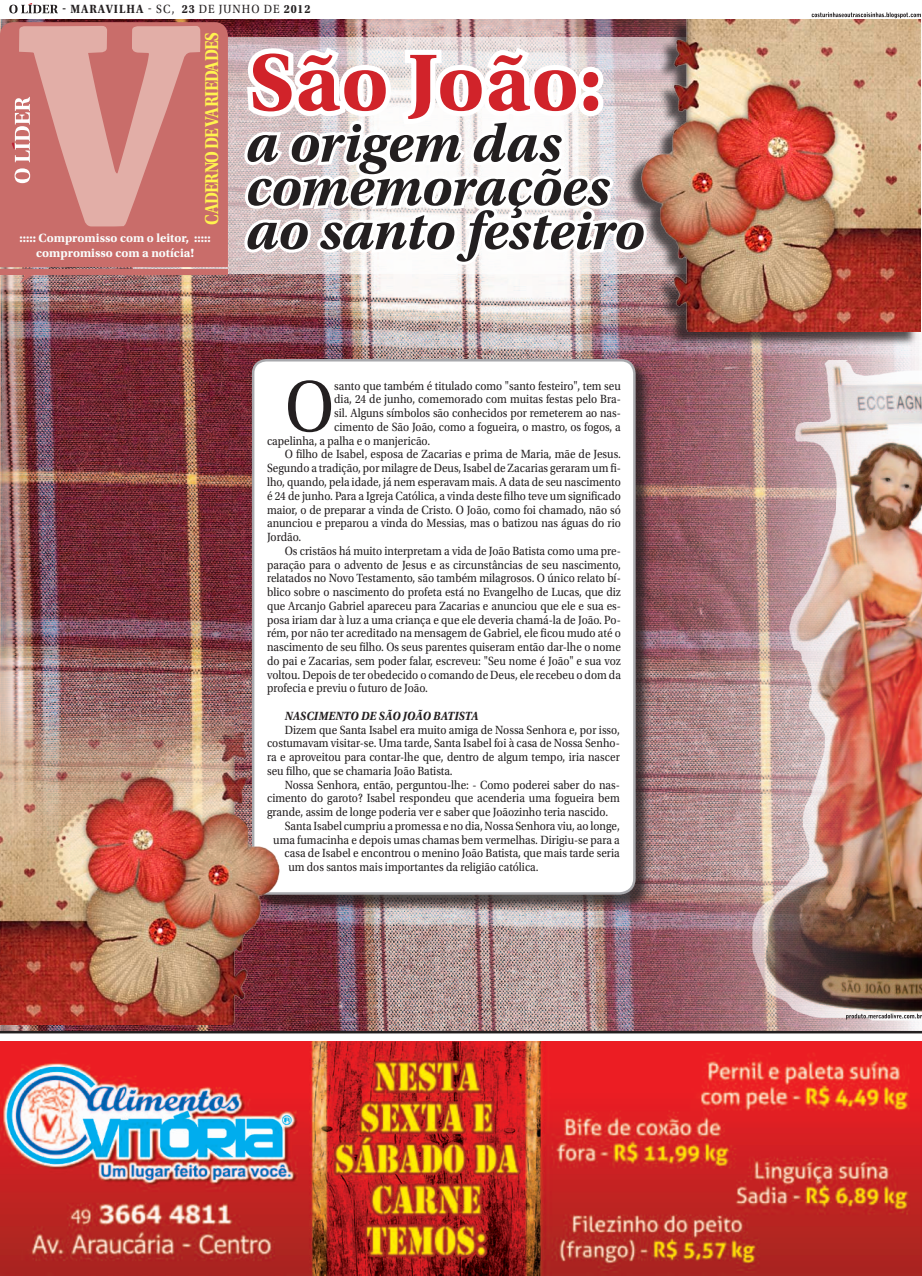
<style>
.page{position:relative;width:922px;height:1276px;background:#fff}
.page>*{position:absolute;margin:0;border:0;box-sizing:border-box;transform-origin:0 0}
.t1{font:700 84.5px "Utopia Std";letter-spacing:.015em;color:#d1232a}
.t2{font:75.62px "Utopia Std";color:#231f20;scale:.9 1}
.t3{font:italic 700 55.75px/43.8px "Utopia Std";letter-spacing:-.005em;color:#231f20}
.t4{font:700 19.62px "Utopia Std";letter-spacing:-.035em;color:#fff34f;scale:.83 1}
.t5{font:12.5px/13.8px "Utopia Std";color:#231f20;text-align:justify;scale:.9 1}
.t6{font:700 12.5px/15px "Utopia Std";color:#fafdfc;text-align:center}
.t7{font:700 12.5px "Utopia Std";letter-spacing:.085em;color:#231f20;scale:.9 1}
.t8{font:italic 700 12.5px "Utopia Std";letter-spacing:.01em;color:#231f20;scale:.9 1}
.s1{font-weight:400}
</style>
<div class="page">
<svg style="left:9px;top:3px;width:49px;height:10px"></svg>
<img style="left:0;top:19px;width:921px;height:1012px">
<svg style="left:133px;top:37px;width:475px;height:237px"></svg>
<div style="left:0;top:22px;width:228px;height:245px;background:#c96d6a"></div>
<div style="left:0;top:270px;width:227px;height:5px;background:#c96d6a"></div>
<svg style="left:19px;top:275px;width:14px;height:9px"></svg>
<svg style="left:12px;top:26px;width:188px;height:200px;background:#d58c87"></svg>
<img style="left:0;top:1042px;width:921px;height:234px">
<svg style="left:241px;top:19px;width:367px;height:249px"></svg>
<svg style="left:811px;top:12px;width:109px;height:6px"></svg>
<div style="left:624px;top:19px;width:293px;height:327px;background:#231f20;opacity:.75"></div>
<img style="left:608px;top:19px;width:312px;height:313px">
<div style="left:253px;top:361px;width:398px;height:549px;background:#231f20;opacity:.75"></div>
<svg style="left:250px;top:358px;width:386px;height:538px"></svg>
<hr style="left:0;top:1031px;width:921px;height:2px;background:#231f20">
<img style="left:0;top:711px;width:312px;height:313px">
<img style="left:635px;top:361px;width:286px;height:673px">
<svg style="left:845px;top:1013px;width:76px;height:6px"></svg>
<p class="t7" style="left:62px;top:2px;width:277px">- MARAVILHA <span class="s1">- SC,</span> 23 <span class="s1">de JUNHO DE</span> 2012</p>
<h3 class="t4" style="left:200px;top:225px;width:233px;rotate:-90deg">CADERNO DE VARIEDADES</h3>
<p class="t6" style="left:20px;top:230px;width:193px">::::: Compromisso com o leitor, ::::: compromisso com a notícia!</p>
<h1 class="t1" style="left:249px;top:34px;width:354px">São João:</h1>
<h3 class="t3" style="left:246px;top:122px;width:400px">a origem das comemorações ao santo festeiro</h3>
<h2 class="t2" style="left:285px;top:366px;width:56px">O</h2>
<p class="t5" style="left:334px;top:379px;width:320px">santo que também é titulado como "santo festeiro", tem seu</p>
<p class="t5" style="left:334px;top:393px;width:320px">dia, 24 de junho, comemorado com muitas festas pelo Bra-</p>
<p class="t5" style="left:334px;top:406px;width:320px">sil. Alguns símbolos são conhecidos por remeterem ao nas-</p>
<p class="t5" style="left:334px;top:420px;width:320px">cimento de São João, como a fogueira, o mastro, os fogos, a</p>
<p class="t5" style="left:267px;top:434px;width:183px">capelinha, a palha e o manjericão.</p>
<p class="t5" style="left:285px;top:448px;width:375px">O filho de Isabel, esposa de Zacarias e prima de Maria, mãe de Jesus.</p>
<p class="t5" style="left:267px;top:461px;width:394px">Segundo a tradição, por milagre de Deus, Isabel de Zacarias geraram um fi-</p>
<p class="t5" style="left:267px;top:475px;width:394px">lho, quando, pela idade, já nem esperavam mais. A data de seu nascimento</p>
<p class="t5" style="left:267px;top:489px;width:394px">é 24 de junho. Para a Igreja Católica, a vinda deste filho teve um significado</p>
<p class="t5" style="left:267px;top:503px;width:394px">maior, o de preparar a vinda de Cristo. O João, como foi chamado, não só</p>
<p class="t5" style="left:267px;top:516px;width:394px">anunciou e preparou a vinda do Messias, mas o batizou nas águas do rio</p>
<p class="t5" style="left:267px;top:530px;width:39px">Jordão.</p>
<p class="t5" style="left:285px;top:544px;width:375px">Os cristãos há muito interpretam a vida de João Batista como uma pre-</p>
<p class="t5" style="left:267px;top:558px;width:394px">paração para o advento de Jesus e as circunstâncias de seu nascimento,</p>
<p class="t5" style="left:267px;top:571px;width:394px">relatados no Novo Testamento, são também milagrosos. O único relato bí-</p>
<p class="t5" style="left:267px;top:585px;width:394px">blico sobre o nascimento do profeta está no Evangelho de Lucas, que diz</p>
<p class="t5" style="left:267px;top:599px;width:394px">que Arcanjo Gabriel apareceu para Zacarias e anunciou que ele e sua es-</p>
<p class="t5" style="left:267px;top:613px;width:394px">posa iriam dar à luz a uma criança e que ele deveria chamá-la de João. Po-</p>
<p class="t5" style="left:267px;top:626px;width:394px">rém, por não ter acreditado na mensagem de Gabriel, ele ficou mudo até o</p>
<p class="t5" style="left:267px;top:640px;width:394px">nascimento de seu filho. Os seus parentes quiseram então dar-lhe o nome</p>
<p class="t5" style="left:267px;top:654px;width:394px">do pai e Zacarias, sem poder falar, escreveu: "Seu nome é João" e sua voz</p>
<p class="t5" style="left:267px;top:668px;width:394px">voltou. Depois de ter obedecido o comando de Deus, ele recebeu o dom da</p>
<p class="t5" style="left:267px;top:681px;width:180px">profecia e previu o futuro de João.</p>
<p class="t8" style="left:285px;top:708px;width:216px">Nascimento de São JOão Batista</p>
<p class="t5" style="left:267px;top:723px;width:393px;text-indent:18px">Dizem que Santa Isabel era muito amiga de Nossa Senhora e, por isso, costumavam visitar-se. Uma tarde, Santa Isabel foi à casa de Nossa Senho&shy;ra e aproveitou para contar-lhe que, dentro de algum tempo, iria nascer seu filho, que se chamaria João Batista.</p>
<p class="t5" style="left:285px;top:778px;width:373px">Nossa Senhora, então, perguntou-lhe: - Como poderei saber do nas-</p>
<p class="t5" style="left:267px;top:791px;width:393px">cimento do garoto? Isabel respondeu que acenderia uma fogueira bem</p>
<p class="t5" style="left:267px;top:805px;width:380px">grande, assim de longe poderia ver e saber que Joãozinho teria nascido.</p>
<p class="t5" style="left:285px;top:819px;width:373px">Santa Isabel cumpriu a promessa e no dia, Nossa Senhora viu, ao longe,</p>
<p class="t5" style="left:273px;top:833px;width:386px">uma fumacinha e depois umas chamas bem vermelhas. Dirigiu-se para a</p>
<p class="t5" style="left:284px;top:846px;width:374px">casa de Isabel e encontrou o menino João Batista, que mais tarde seria</p>
<p class="t5" style="left:288px;top:860px;width:279px">um dos santos mais importantes da religião católica.</p>
</div>
